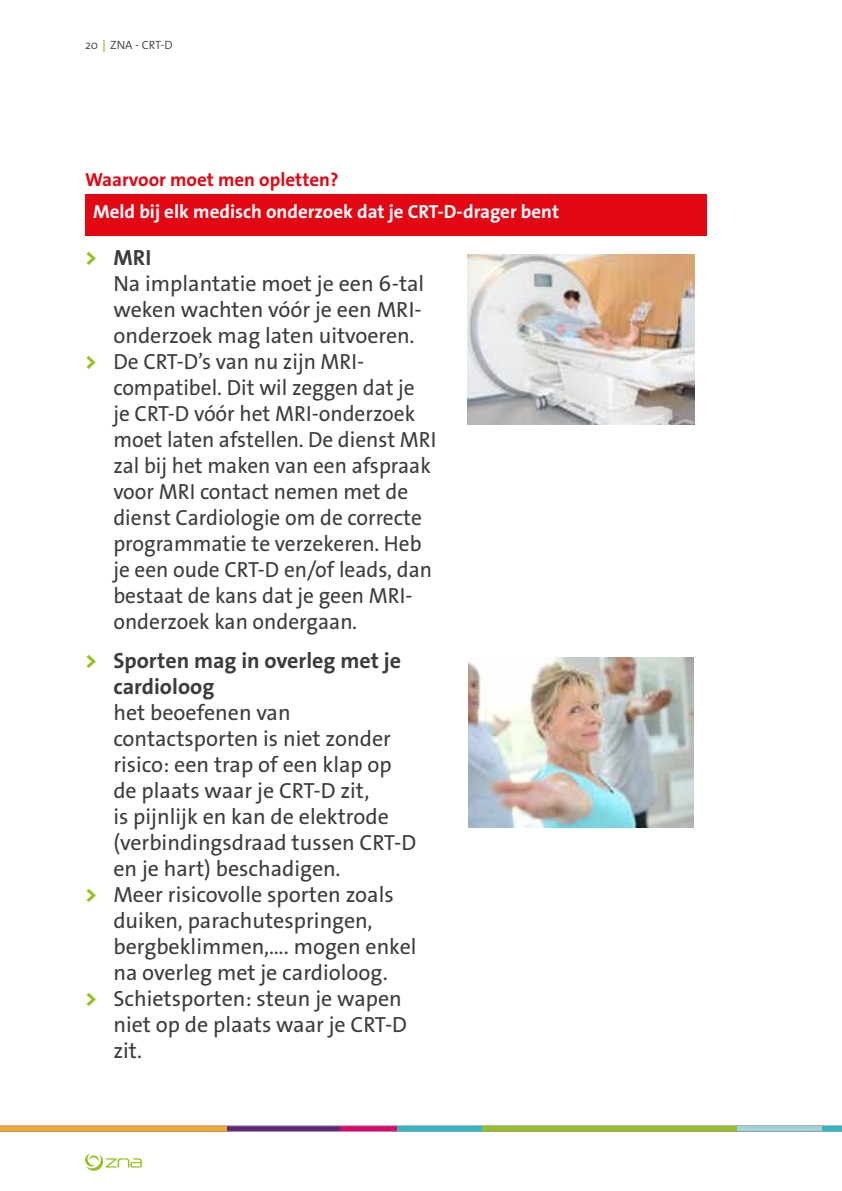
<style>
.page{position:relative;width:842px;height:1191px;background:#fff}
.page>*{position:absolute;margin:0;border:0;box-sizing:border-box;transform-origin:0 0}
.t1{font:22px "The Sans Os F";color:#3c3c3b}
.t2{font:700 22px/26px "The Sans Os F";color:#3c3c3b}
.t3{font:700 19px "The Sans Os F";color:#fff}
.t4{font:700 19px "The Sans Os F";color:#e30613}
.t5{font:300 12px "The Sans Os F";color:#3c3c3b}
.s1{font-weight:700;color:#a2c73a}
.s2{font-weight:800;color:#95c11f}
</style>
<div class="page">
<svg style="left:0;top:1125px;width:842px;height:6px;background:#a49e6d"></svg>
<svg style="left:85px;top:1153px;width:57px;height:17px"></svg>
<div style="left:85px;top:194px;width:622px;height:41px;background:#e30613"></div>
<img style="left:468px;top:254px;width:226px;height:171px">
<img style="left:469px;top:657px;width:224px;height:170px">
<p class="t5" style="left:85px;top:37px;width:89px">20<span class="s1">↕</span>ZNA - CRT-D</p>
<p class="t4" style="left:85px;top:167px;width:255px">Waarvoor moet men opletten?</p>
<p class="t3" style="left:93px;top:199px;width:468px">Meld bij elk medisch onderzoek dat je CRT-D-drager bent</p>
<p class="t2" style="left:85px;top:245px;width:68px"><span class="s2">&gt;</span> MRI</p>
<p class="t1" style="left:113px;top:269px;width:312px">Na implantatie moet je een 6-tal</p>
<p class="t1" style="left:113px;top:295px;width:310px">weken wachten vóór je een MRI-</p>
<p class="t1" style="left:113px;top:321px;width:303px">onderzoek mag laten uitvoeren.</p>
<p class="t1" style="left:85px;top:347px;width:281px"><span class="s2">&gt;</span> De CRT-D’s van nu zijn MRI-</p>
<p class="t1" style="left:113px;top:373px;width:303px">compatibel. Dit wil zeggen dat je</p>
<p class="t1" style="left:113px;top:399px;width:303px">je CRT-D vóór het MRI-onderzoek</p>
<p class="t1" style="left:113px;top:425px;width:325px">moet laten afstellen. De dienst MRI</p>
<p class="t1" style="left:113px;top:451px;width:319px">zal bij het maken van een afspraak</p>
<p class="t1" style="left:113px;top:477px;width:296px">voor MRI contact nemen met de</p>
<p class="t1" style="left:113px;top:504px;width:310px">dienst Cardiologie om de correcte</p>
<p class="t1" style="left:113px;top:530px;width:310px">programmatie te verzekeren. Heb</p>
<p class="t1" style="left:113px;top:556px;width:320px">je een oude CRT-D en/of leads, dan</p>
<p class="t1" style="left:113px;top:582px;width:301px">bestaat de kans dat je geen MRI-</p>
<p class="t1" style="left:113px;top:608px;width:245px">onderzoek kan ondergaan.</p>
<p class="t2" style="left:113px;top:648px;width:289px;text-indent:-28px"><span class="s2">&gt;</span> Sporten mag in overleg met je cardioloog</p>
<p class="t1" style="left:113px;top:698px;width:179px">het beoefenen van</p>
<p class="t1" style="left:113px;top:724px;width:279px">contactsporten is niet zonder</p>
<p class="t1" style="left:113px;top:750px;width:280px">risico: een trap of een klap op</p>
<p class="t1" style="left:113px;top:776px;width:257px">de plaats waar je CRT-D zit,</p>
<p class="t1" style="left:113px;top:802px;width:277px">is pijnlijk en kan de elektrode</p>
<p class="t1" style="left:113px;top:828px;width:304px">(verbindingsdraad tussen CRT-D</p>
<p class="t1" style="left:113px;top:854px;width:229px">en je hart) beschadigen.</p>
<p class="t1" style="left:85px;top:880px;width:310px"><span class="s2">&gt;</span> Meer risicovolle sporten zoals</p>
<p class="t1" style="left:113px;top:906px;width:261px">duiken, parachutespringen,</p>
<p class="t1" style="left:113px;top:932px;width:305px">bergbeklimmen,…. mogen enkel</p>
<p class="t1" style="left:113px;top:958px;width:276px">na overleg met je cardioloog.</p>
<p class="t1" style="left:85px;top:984px;width:318px"><span class="s2">&gt;</span> Schietsporten: steun je wapen</p>
<p class="t1" style="left:113px;top:1010px;width:295px">niet op de plaats waar je CRT-D</p>
<p class="t1" style="left:113px;top:1036px;width:30px">zit.</p>
</div>
